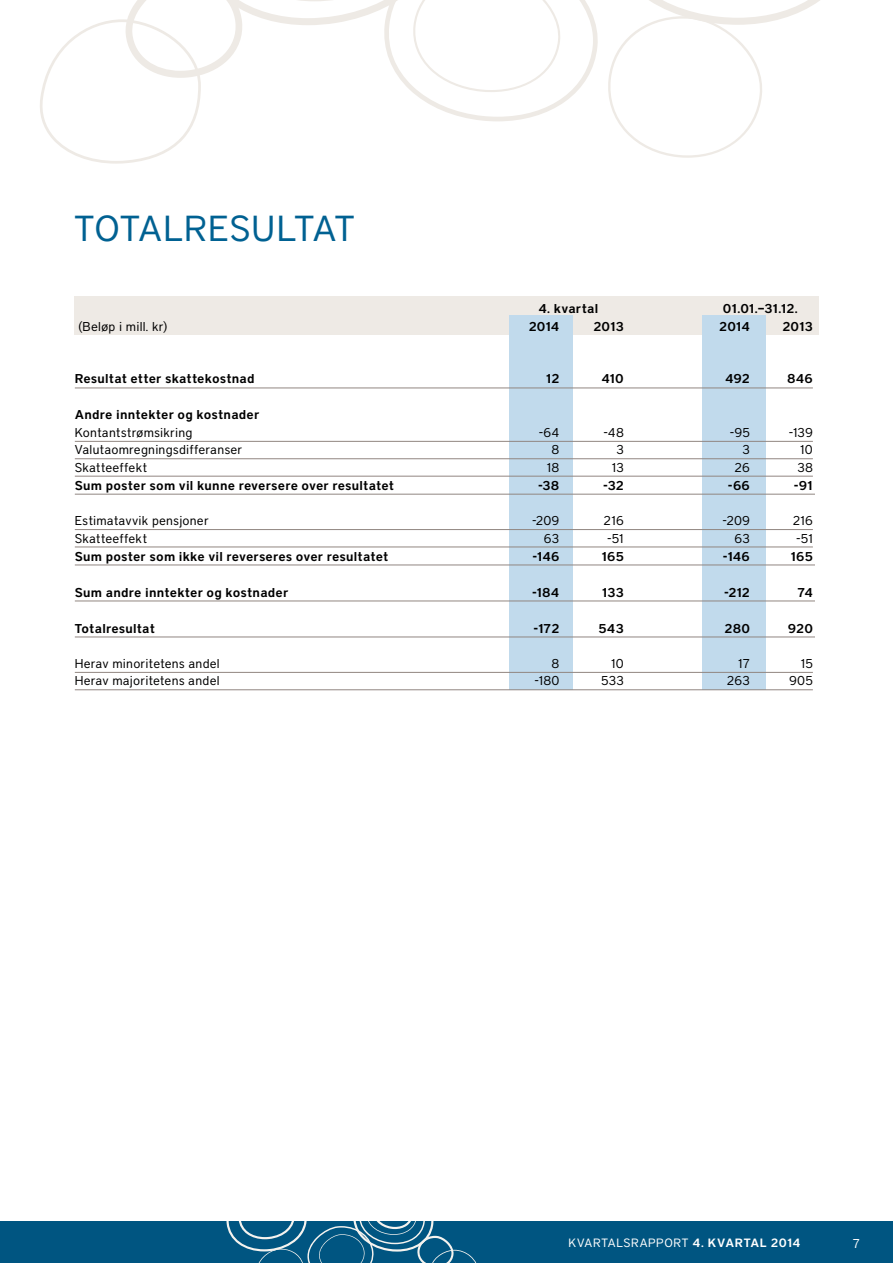
<style>
.page{position:relative;width:893px;height:1263px;background:#fff}
.page>*{position:absolute;margin:0;border:0;box-sizing:border-box;transform-origin:0 0}
.t1{font:36px "District";letter-spacing:.02em;color:#006192}
.t2{font:600 12.75px "District";letter-spacing:.01em;color:#000}
.t3{font:12.75px "District";letter-spacing:.015em;color:#000}
.t4{font:12.75px "District";color:#fff}
.t5{font:12px "District";letter-spacing:.06em;color:#fff}
.s1{font-weight:600}
</style>
<div class="page">
<svg style="left:40px;top:0;width:780px;height:164px"></svg>
<div style="left:0;top:1221px;width:893px;height:42px;background:#005581"></div>
<svg style="left:226px;top:1221px;width:251px;height:42px"></svg>
<div style="left:75px;top:296px;width:744px;height:38px;background:#eeeae5"></div>
<div style="left:509px;top:316px;width:63px;height:374px;background:#c1daec"></div>
<div style="left:702px;top:316px;width:64px;height:374px;background:#c1daec"></div>
<hr style="left:75px;top:388px;width:738px;height:1px;background:#918681">
<hr style="left:75px;top:441px;width:738px;height:1px;background:#918681">
<hr style="left:75px;top:458px;width:738px;height:1px;background:#918681">
<hr style="left:75px;top:476px;width:738px;height:1px;background:#918681">
<hr style="left:75px;top:494px;width:741px;height:1px;background:#918681">
<hr style="left:75px;top:529px;width:738px;height:1px;background:#918681">
<hr style="left:75px;top:547px;width:738px;height:1px;background:#918681">
<hr style="left:75px;top:565px;width:741px;height:1px;background:#918681">
<hr style="left:75px;top:601px;width:741px;height:1px;background:#918681">
<hr style="left:75px;top:637px;width:741px;height:1px;background:#918681">
<hr style="left:75px;top:672px;width:738px;height:1px;background:#918681">
<hr style="left:75px;top:689px;width:738px;height:1px;background:#918681">
<div style="left:815px;top:355px;width:32px;height:347px;background:#fff"></div>
<h1 class="t1" style="left:74px;top:208px;width:282px">TOTALRESULTAT</h1>
<p class="t2" style="left:538px;top:301px;width:61px">4. kvartal</p>
<p class="t2" style="left:723px;top:301px;width:76px">01.01.–31.12.</p>
<p class="t3" style="left:78px;top:319px;width:90px">(Beløp i mill. kr)</p>
<p class="t2" style="left:529px;top:318px;width:32px">2014</p>
<p class="t2" style="left:593px;top:318px;width:32px">2013</p>
<p class="t2" style="left:719px;top:318px;width:32px">2014</p>
<p class="t2" style="left:782px;top:318px;width:32px">2013</p>
<p class="t2" style="left:75px;top:371px;width:181px">Resultat etter skattekostnad</p>
<p class="t2" style="left:546px;top:371px;width:15px">12</p>
<p class="t2" style="left:601px;top:371px;width:24px">410</p>
<p class="t2" style="left:725px;top:371px;width:26px">492</p>
<p class="t2" style="left:787px;top:371px;width:27px">846</p>
<p class="t2" style="left:75px;top:407px;width:186px">Andre inntekter og kostnader</p>
<p class="t3" style="left:75px;top:425px;width:119px">Kontantstrømsikring</p>
<p class="t3" style="left:539px;top:425px;width:22px">-64</p>
<p class="t3" style="left:603px;top:425px;width:22px">-48</p>
<p class="t3" style="left:730px;top:425px;width:22px">-95</p>
<p class="t3" style="left:789px;top:425px;width:26px">-139</p>
<p class="t3" style="left:75px;top:442px;width:169px">Valutaomregningsdifferanser</p>
<p class="t3" style="left:551px;top:442px;width:9px">8</p>
<p class="t3" style="left:616px;top:442px;width:9px">3</p>
<p class="t3" style="left:742px;top:442px;width:9px">3</p>
<p class="t3" style="left:800px;top:442px;width:14px">10</p>
<p class="t3" style="left:75px;top:460px;width:74px">Skatteeffekt</p>
<p class="t3" style="left:547px;top:460px;width:14px">18</p>
<p class="t3" style="left:612px;top:460px;width:14px">13</p>
<p class="t3" style="left:735px;top:460px;width:17px">26</p>
<p class="t3" style="left:797px;top:460px;width:17px">38</p>
<p class="t2" style="left:75px;top:477px;width:321px">Sum poster som vil kunne reversere over resultatet</p>
<p class="t2" style="left:538px;top:477px;width:23px">-38</p>
<p class="t2" style="left:603px;top:477px;width:22px">-32</p>
<p class="t2" style="left:728px;top:477px;width:24px">-66</p>
<p class="t2" style="left:794px;top:477px;width:20px">-91</p>
<p class="t3" style="left:75px;top:513px;width:135px">Estimatavvik pensjoner</p>
<p class="t3" style="left:532px;top:513px;width:29px">-209</p>
<p class="t3" style="left:604px;top:513px;width:22px">216</p>
<p class="t3" style="left:723px;top:513px;width:29px">-209</p>
<p class="t3" style="left:793px;top:513px;width:22px">216</p>
<p class="t3" style="left:75px;top:530px;width:74px">Skatteeffekt</p>
<p class="t3" style="left:544px;top:530px;width:17px">63</p>
<p class="t3" style="left:607px;top:530px;width:18px">-51</p>
<p class="t3" style="left:734px;top:530px;width:17px">63</p>
<p class="t3" style="left:796px;top:530px;width:18px">-51</p>
<p class="t2" style="left:75px;top:548px;width:315px">Sum poster som ikke vil reverseres over resultatet</p>
<p class="t2" style="left:532px;top:548px;width:29px">-146</p>
<p class="t2" style="left:601px;top:548px;width:24px">165</p>
<p class="t2" style="left:723px;top:548px;width:29px">-146</p>
<p class="t2" style="left:790px;top:548px;width:24px">165</p>
<p class="t2" style="left:75px;top:584px;width:215px">Sum andre inntekter og kostnader</p>
<p class="t2" style="left:532px;top:584px;width:29px">-184</p>
<p class="t2" style="left:602px;top:584px;width:24px">133</p>
<p class="t2" style="left:724px;top:584px;width:27px">-212</p>
<p class="t2" style="left:798px;top:584px;width:17px">74</p>
<p class="t2" style="left:75px;top:620px;width:82px">Totalresultat</p>
<p class="t2" style="left:534px;top:620px;width:27px">-172</p>
<p class="t2" style="left:598px;top:620px;width:27px">543</p>
<p class="t2" style="left:725px;top:620px;width:27px">280</p>
<p class="t2" style="left:788px;top:620px;width:26px">920</p>
<p class="t3" style="left:75px;top:656px;width:146px">Herav minoritetens andel</p>
<p class="t3" style="left:551px;top:656px;width:9px">8</p>
<p class="t3" style="left:611px;top:656px;width:14px">10</p>
<p class="t3" style="left:738px;top:656px;width:14px">17</p>
<p class="t3" style="left:800px;top:656px;width:14px">15</p>
<p class="t3" style="left:75px;top:673px;width:146px">Herav majoritetens andel</p>
<p class="t3" style="left:534px;top:673px;width:26px">-180</p>
<p class="t3" style="left:601px;top:673px;width:24px">533</p>
<p class="t3" style="left:727px;top:673px;width:24px">263</p>
<p class="t3" style="left:789px;top:673px;width:25px">905</p>
<p class="t5" style="left:568px;top:1236px;width:234px">KVARTALSRAPPORT <span class="s1">4. KVARTAL 2014</span></p>
<p class="t4" style="left:853px;top:1236px;width:9px">7</p>
</div>
